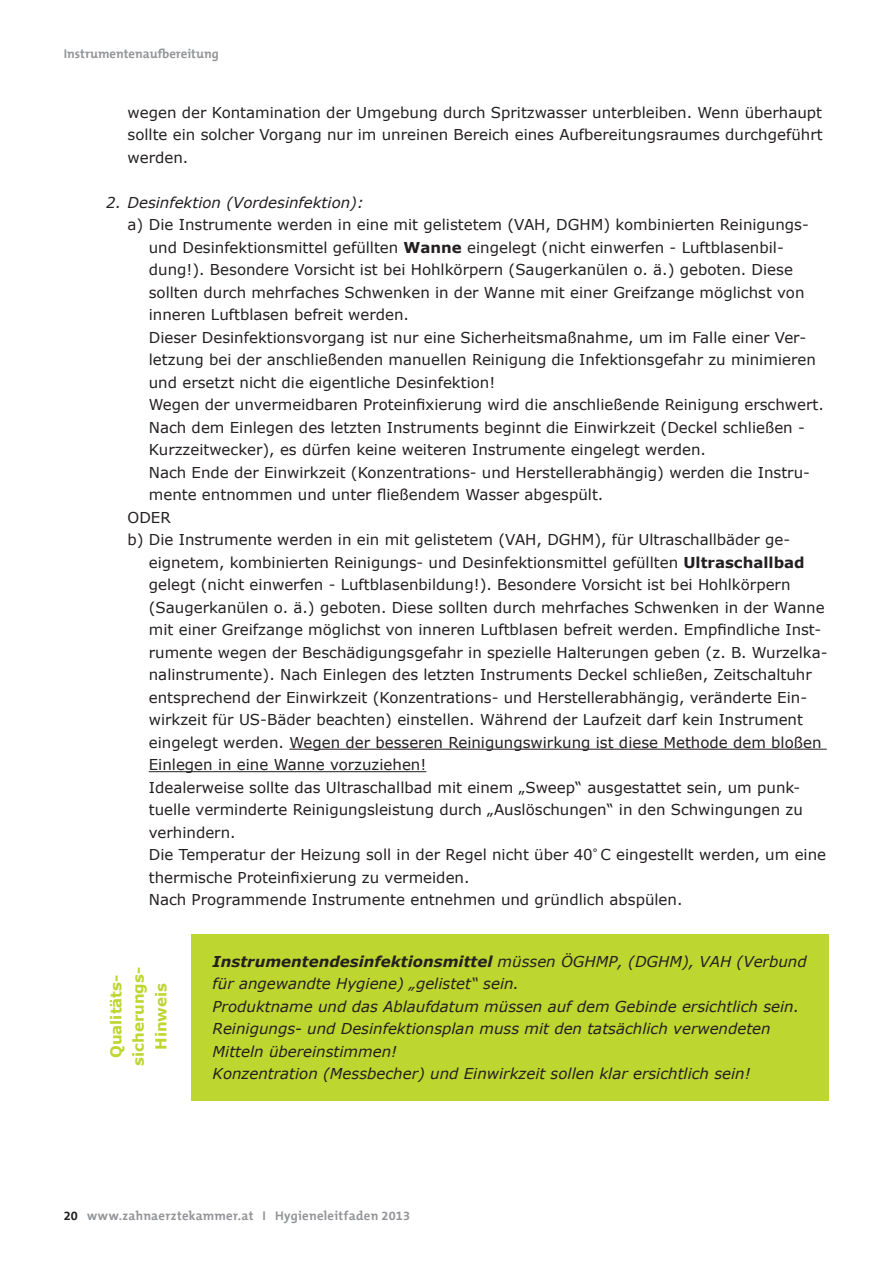
<style>
.page{position:relative;width:893px;height:1263px;background:#fff}
.page>*{position:absolute;margin:0;border:0;box-sizing:border-box;transform-origin:0 0}
.Fließtext{font:15px/22.5px "Verdana";color:#231f20}
.Fließtext-2{font:italic 15px/22.5px "Verdana";color:#231f20}
.Fließtext_fett{font:700 15px "Verdana";color:#bed630}
.t1{font:700 12.75px "The Mix B7";letter-spacing:.015em;color:#939598}
.s1{font-weight:700}
.s2{color:#231f20}
</style>
<div class="page">
<hr style="left:289px;top:749px;width:538px;height:1px;background:#231f20">
<hr style="left:149px;top:771px;width:277px;height:1px;background:#231f20">
<div style="left:191px;top:934px;width:638px;height:166px;background:#bed630"></div>
<p class="t1" style="left:64px;top:47px;width:156px">Instrumentenaufbereitung</p>
<p class="Fließtext" style="left:128px;top:101px;width:697px;text-align:justify">wegen der Kontamination der Umgebung durch Spritzwasser unterbleiben. Wenn überhaupt sollte ein solcher Vorgang nur im unreinen Bereich eines Aufbereitungsraumes durchgeführt werden.</p>
<p class="Fließtext-2" style="left:106px;top:191px;width:259px">2. Desinfektion (Vordesinfektion):</p>
<p class="Fließtext" style="left:149px;top:213px;width:662px;text-indent:-21px">a) Die Instrumente werden in eine mit gelistetem (VAH, DGHM) kombinierten Reinigungs&shy;und Desinfektionsmittel gefüllten <span class="s1">Wanne</span> eingelegt (nicht einwerfen - Luftblasenbil&shy;dung!). Besondere Vorsicht ist bei Hohlkörpern (Saugerkanülen o. ä.) geboten. Diese sollten durch mehrfaches Schwenken in der Wanne mit einer Greifzange möglichst von inneren Luftblasen befreit werden.</p>
<p class="Fließtext" style="left:149px;top:326px;width:669px">Dieser Desinfektionsvorgang ist nur eine Sicherheitsmaßnahme, um im Falle einer Ver&shy;letzung bei der anschließenden manuellen Reinigung die Infektionsgefahr zu minimieren und ersetzt nicht die eigentliche Desinfektion!</p>
<p class="Fließtext" style="left:149px;top:393px;width:676px">Wegen der unvermeidbaren Proteinfixierung wird die anschließende Reinigung erschwert.</p>
<p class="Fließtext" style="left:149px;top:416px;width:658px">Nach dem Einlegen des letzten Instruments beginnt die Einwirkzeit (Deckel schließen -<br>Kurzzeitwecker), es dürfen keine weiteren Instrumente eingelegt werden.</p>
<p class="Fließtext" style="left:149px;top:461px;width:663px">Nach Ende der Einwirkzeit (Konzentrations- und Herstellerabhängig) werden die Instru&shy;mente entnommen und unter fließendem Wasser abgespült.</p>
<p class="Fließtext" style="left:128px;top:506px;width:45px">ODER</p>
<p class="Fließtext" style="left:149px;top:528px;width:680px;text-indent:-21px">b) Die Instrumente werden in ein mit gelistetem (VAH, DGHM), für Ultraschallbäder ge&shy;eignetem, kombinierten Reinigungs- und Desinfektionsmittel gefüllten <span class="s1">Ultraschallbad </span>gelegt (nicht einwerfen - Luftblasenbildung!). Besondere Vorsicht ist bei Hohlkörpern (Saugerkanülen o. ä.) geboten. Diese sollten durch mehrfaches Schwenken in der Wanne mit einer Greifzange möglichst von inneren Luftblasen befreit werden. Empfindliche Inst&shy;rumente wegen der Beschädigungsgefahr in spezielle Halterungen geben (z. B. Wurzelka&shy;nalinstrumente). Nach Einlegen des letzten Instruments Deckel schließen, Zeitschaltuhr entsprechend der Einwirkzeit (Konzentrations- und Herstellerabhängig, veränderte Ein&shy;wirkzeit für US-Bäder beachten) einstellen. Während der Laufzeit darf kein Instrument eingelegt werden. Wegen der besseren Reinigungswirkung ist diese Methode dem bloßen Einlegen in eine Wanne vorzuziehen!</p>
<p class="Fließtext" style="left:149px;top:776px;width:656px">Idealerweise sollte das Ultraschallbad mit einem „Sweep“ ausgestattet sein, um punk&shy;tuelle verminderte Reinigungsleistung durch „Auslöschungen“ in den Schwingungen zu verhindern.</p>
<p class="Fließtext" style="left:149px;top:843px;width:679px">Die Temperatur der Heizung soll in der Regel nicht über 40<sup>°</sup> C eingestellt werden, um eine thermische Proteinfixierung zu vermeiden.</p>
<p class="Fließtext" style="left:149px;top:888px;width:535px">Nach Programmende Instrumente entnehmen und gründlich abspülen.</p>
<p class="Fließtext_fett" style="left:105px;top:1058px;width:85px;rotate:-90deg">Qualitäts-</p>
<p class="Fließtext_fett" style="left:128px;top:1066px;width:100px;rotate:-90deg">sicherungs-</p>
<p class="Fließtext_fett" style="left:150px;top:1050px;width:69px;rotate:-90deg">Hinweis</p>
<p class="Fließtext-2" style="left:213px;top:950px;width:596px"><span class="s1">Instrumentendesinfektionsmittel</span> müssen ÖGHMP, (DGHM), VAH (Verbund für angewandte Hygiene) „gelistet“ sein.</p>
<p class="Fließtext-2" style="left:213px;top:995px;width:588px">Produktname und das Ablaufdatum müssen auf dem Gebinde ersichtlich sein.</p>
<p class="Fließtext-2" style="left:213px;top:1017px;width:560px">Reinigungs- und Desinfektionsplan muss mit den tatsächlich verwendeten<br>Mitteln übereinstimmen!</p>
<p class="Fließtext-2" style="left:213px;top:1062px;width:540px">Konzentration (Messbecher) und Einwirkzeit sollen klar ersichtlich sein!</p>
<p class="t1" style="left:64px;top:1209px;width:348px"><span class="s2">20</span> www.zahnaerztekammer.at I Hygieneleitfaden 2013</p>
</div>
